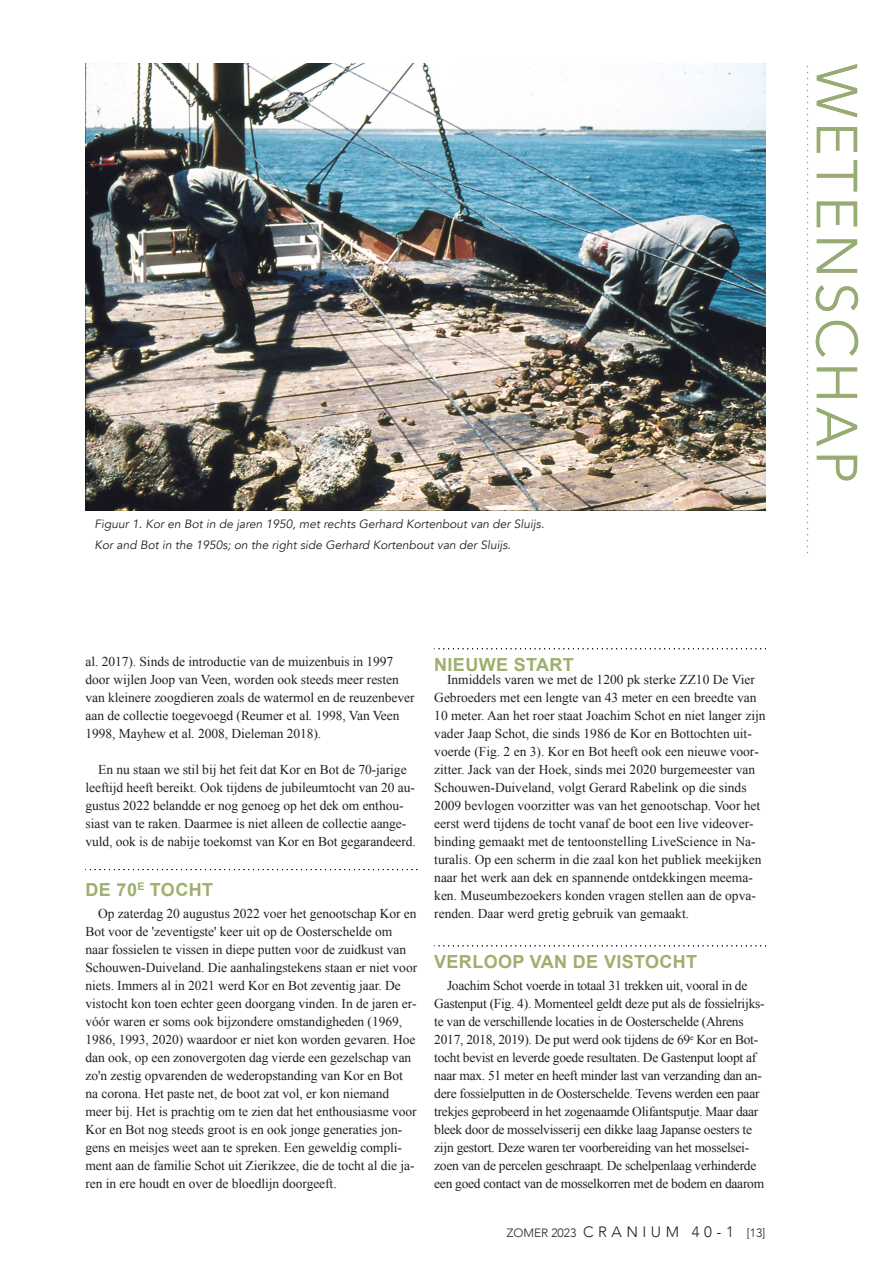
<style>
.page{position:relative;width:893px;height:1263px;background:#fff}
.page>*{position:absolute;margin:0;border:0;box-sizing:border-box;transform-origin:0 0}
.t1{font:300 57px "Avenir";letter-spacing:.07em;color:#97ab73}
.t2{font:700 18px "Arial";letter-spacing:.02em;color:#9eaf6e}
.t3{font:13.5px/18px "Times New Roman";letter-spacing:-.005em;color:#231f20}
.t4{font:italic 12px/21px "Avenir";color:#231f20}
.t5{font:300 12px "Avenir";color:#231f20}
.s1{font-style:italic}
.s2{font-size:15px}
</style>
<div class="page">
<svg style="left:807px;top:65px;width:1px;height:488px"></svg>
<svg style="left:89px;top:869px;width:328px;height:1px"></svg>
<svg style="left:434px;top:648px;width:332px;height:1px"></svg>
<svg style="left:434px;top:945px;width:332px;height:1px"></svg>
<img style="left:86px;top:64px;width:680px;height:447px">
<p class="t4" style="left:95px;top:514px;width:451px">Figuur 1. Kor en Bot in de jaren 1950, met rechts Gerhard Kortenbout van der Sluĳs.<br>Kor and Bot in the 1950s; on the right side Gerhard Kortenbout van der Sluĳs.</p>
<p class="t3" style="left:86px;top:654px;width:330px">al. 2017). Sinds de introductie van de muizenbuis in 1997 door wĳlen Joop van Veen, worden ook steeds meer resten van kleinere zoogdieren zoals de watermol en de reuzenbever aan de collectie toegevoegd (Reumer et al<span class="s1">.</span> 1998, Van Veen 1998, Mayhew et al<span class="s1">.</span> 2008, Dieleman 2018).</p>
<p class="t3" style="left:86px;top:762px;width:332px;text-indent:13px">En nu staan we stil bĳ het feit dat Kor en Bot de 70-jarige leeftĳd heeft bereikt. Ook tĳdens de jubileumtocht van 20 au&shy;gustus 2022 belandde er nog genoeg op het dek om enthou&shy;siast van te raken. Daarmee is niet alleen de collectie aange&shy;vuld, ook is de nabĳe toekomst van Kor en Bot gegarandeerd.</p>
<h2 class="t2" style="left:86px;top:882px;width:129px">DE 70<sup>E</sup> TOCHT</h2>
<p class="t3" style="left:86px;top:906px;width:333px;text-indent:13px">Op zaterdag 20 augustus 2022 voer het genootschap Kor en Bot voor de 'zeventigste' keer uit op de Oosterschelde om naar fossielen te vissen in diepe putten voor de zuidkust van Schouwen-Duiveland. Die aanhalingstekens staan er niet voor niets. Immers al in 2021 werd Kor en Bot zeventig jaar. De vistocht kon toen echter geen doorgang vinden. In de jaren er&shy;vóór waren er soms ook bĳzondere omstandigheden (1969, 1986, 1993, 2020) waardoor er niet kon worden gevaren. Hoe dan ook, op een zonovergoten dag vierde een gezelschap van zo'n zestig opvarenden de wederopstanding van Kor en Bot na corona. Het paste net, de boot zat vol, er kon niemand meer bĳ. Het is prachtig om te zien dat het enthousiasme voor Kor en Bot nog steeds groot is en ook jonge generaties jon&shy;gens en meisjes weet aan te spreken. Een geweldig compli&shy;ment aan de familie Schot uit Zierikzee, die de tocht al die ja&shy;ren in ere houdt en over de bloedlĳn doorgeeft.</p>
<h2 class="t2" style="left:434px;top:657px;width:141px">NIEUWE START</h2>
<p class="t3" style="left:434px;top:672px;width:333px;text-indent:13px">Inmiddels varen we met de 1200 pk sterke ZZ10 De Vier Gebroeders met een lengte van 43 meter en een breedte van 10 meter. Aan het roer staat Joachim Schot en niet langer zĳn vader Jaap Schot, die sinds 1986 de Kor en Bottochten uit&shy;voerde (Fig. 2 en 3). Kor en Bot heeft ook een nieuwe voor&shy;zitter. Jack van der Hoek, sinds mei 2020 burgemeester van Schouwen-Duiveland, volgt Gerard Rabelink op die sinds 2009 bevlogen voorzitter was van het genootschap. Voor het eerst werd tĳdens de tocht vanaf de boot een live videover&shy;binding gemaakt met de tentoonstelling LiveScience in Na&shy;turalis. Op een scherm in die zaal kon het publiek meekĳken naar het werk aan dek en spannende ontdekkingen meema&shy;ken. Museumbezoekers konden vragen stellen aan de opva&shy;renden. Daar werd gretig gebruik van gemaakt.</p>
<h2 class="t2" style="left:434px;top:954px;width:264px">VERLOOP VAN DE VISTOCHT</h2>
<p class="t3" style="left:434px;top:978px;width:332px;text-indent:13px">Joachim Schot voerde in totaal 31 trekken uit, vooral in de Gastenput (Fig. 4). Momenteel geldt deze put als de fossielrĳks&shy;te van de verschillende locaties in de Oosterschelde (Ahrens 2017, 2018, 2019). De put werd ook tĳdens de 69<sup>e</sup> Kor en Bot&shy;tocht bevist en leverde goede resultaten. De Gastenput loopt af naar max. 51 meter en heeft minder last van verzanding dan an&shy;dere fossielputten in de Oosterschelde. Tevens werden een paar trekjes geprobeerd in het zogenaamde Olifantsputje. Maar daar bleek door de mosselvisserĳ een dikke laag Japanse oesters te zĳn gestort. Deze waren ter voorbereiding van het mosselsei&shy;zoen van de percelen geschraapt. De schelpenlaag verhinderde een goed contact van de mosselkorren met de bodem en daarom</p>
<p class="t5" style="left:507px;top:1225px;width:260px">ZOMER2023 <span class="s2">CRANIUM 40-1</span> [13]</p>
<h1 class="t1" style="left:874px;top:64px;width:421px;rotate:90deg">WETENSCHAP</h1>
</div>
